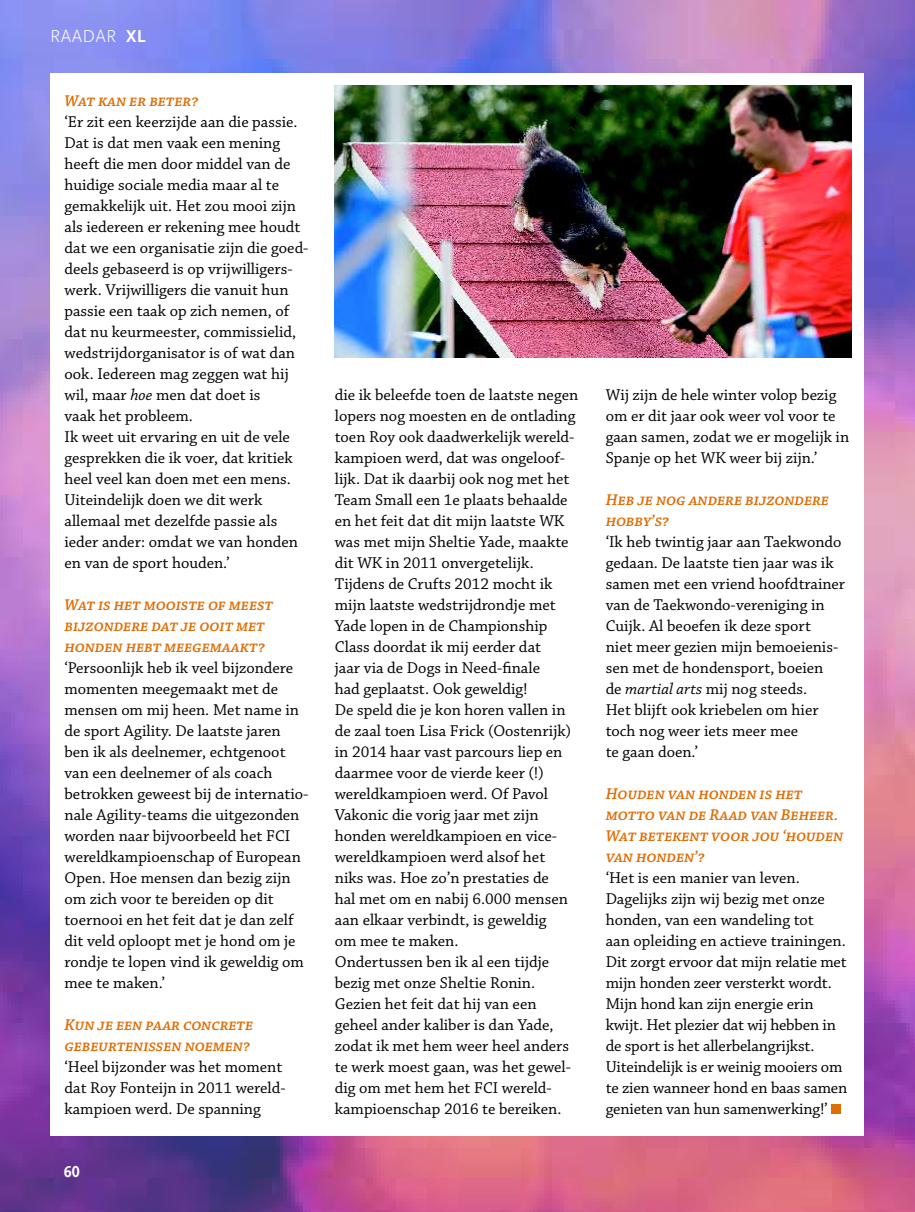
<style>
.page{position:relative;width:915px;height:1212px;background:#fff}
.page>*{position:absolute;margin:0;border:0;box-sizing:border-box;transform-origin:0 0}
.t1{font:300 18px "Scala Sans Pro";letter-spacing:.02em;color:#fff}
.t2{font:16.5px/21px "Chaparral Pro";color:#000}
.t3{font:italic 600 16.5px/21px "Chaparral Pro";color:#e06e07}
.t4{font:700 16.5px "Scala Sans Pro";color:#fff;scale:.95 1}
.s1{font-weight:700}
.s2{font-style:italic}
</style>
<div class="page">
<img style="left:0;top:0;width:914px;height:1212px">
<div style="left:50px;top:73px;width:813px;height:1062px;background:#fff"></div>
<img style="left:334px;top:85px;width:516px;height:273px">
<div style="left:830px;top:1104px;width:10px;height:10px;background:#e06e07"></div>
<p class="t1" style="left:50px;top:26px;width:97px">RAADAR <span class="s1">XL</span></p>
<p class="t3" style="left:64px;top:91px;width:136px">Wat kan er beter?</p>
<p class="t2" style="left:64px;top:112px;width:245px">‘Er zit een keerzijde aan die passie.<br>Dat is dat men vaak een mening heeft die men door middel van de huidige sociale media maar al te gemakkelijk uit. Het zou mooi zijn als iedereen er rekening mee houdt dat we een organisatie zijn die goed&shy;deels gebaseerd is op vrijwilligers&shy;werk. Vrijwilligers die vanuit hun passie een taak op zich nemen, of dat nu keurmeester, commissielid, wedstrijdorganisator is of wat dan ook. Iedereen mag zeggen wat hij wil, maar <span class="s2">hoe</span> men dat doet is<br>vaak het probleem.<br>Ik weet uit ervaring en uit de vele gesprekken die ik voer, dat kritiek heel veel kan doen met een mens.<br>Uiteindelijk doen we dit werk allemaal met dezelfde passie als ieder ander: omdat we van honden en van de sport houden.’</p>
<p class="t3" style="left:64px;top:595px;width:210px">Wat is het mooiste of meest bijzondere dat je ooit met honden hebt meegemaakt?</p>
<p class="t2" style="left:64px;top:658px;width:245px">‘Persoonlijk heb ik veel bijzondere momenten meegemaakt met de mensen om mij heen. Met name in de sport Agility. De laatste jaren ben ik als deelnemer, echtgenoot van een deelnemer of als coach betrokken geweest bij de internatio&shy;nale Agility-teams die uitgezonden worden naar bijvoorbeeld het FCI wereldkampioenschap of European<br>Open. Hoe mensen dan bezig zijn om zich voor te bereiden op dit toernooi en het feit dat je dan zelf dit veld oploopt met je hond om je rondje te lopen vind ik geweldig om mee te maken.’</p>
<p class="t3" style="left:64px;top:1015px;width:190px">Kun je een paar concrete gebeurtenissen noemen?</p>
<p class="t2" style="left:64px;top:1057px;width:222px">‘Heel bijzonder was het moment dat Roy Fonteijn in 2011 wereld&shy;kampioen werd. De spanning</p>
<p class="t4" style="left:64px;top:1161px;width:18px">60</p>
<p class="t2" style="left:334px;top:384px;width:245px">die ik beleefde toen de laatste negen lopers nog moesten en de ontlading toen Roy ook daadwerkelijk wereld&shy;kampioen werd, dat was ongeloof&shy;lijk. Dat ik daarbij ook nog met het<br>Team Small een 1e plaats behaalde en het feit dat dit mijn laatste WK was met mijn Sheltie Yade, maakte dit WK in 2011 onvergetelijk.<br>Tijdens de Crufts 2012 mocht ik mijn laatste wedstrijdrondje met<br>Yade lopen in de Championship<br>Class doordat ik mij eerder dat<br>jaar via de Dogs in Need-finale<br>had geplaatst. Ook geweldig!<br>De speld die je kon horen vallen in de zaal toen Lisa Frick (Oostenrijk) in 2014 haar vast parcours liep en daarmee voor de vierde keer (!) wereldkampioen werd. Of Pavol<br>Vakonic die vorig jaar met zijn honden wereldkampioen en vice&shy;wereldkampioen werd alsof het<br>niks was. Hoe zo’n prestaties de<br>hal met om en nabij 6.000 mensen aan elkaar verbindt, is geweldig<br>om mee te maken.<br>Ondertussen ben ik al een tijdje bezig met onze Sheltie Ronin.<br>Gezien het feit dat hij van een geheel ander kaliber is dan Yade, zodat ik met hem weer heel anders te werk moest gaan, was het gewel&shy;dig om met hem het FCI wereld&shy;kampioenschap 2016 te bereiken.</p>
<p class="t2" style="left:605px;top:384px;width:245px">Wij zijn de hele winter volop bezig om er dit jaar ook weer vol voor te gaan samen, zodat we er mogelijk in<br>Spanje op het WK weer bij zijn.’</p>
<p class="t3" style="left:605px;top:489px;width:224px">Heb je nog andere bijzondere hobby’s?</p>
<p class="t2" style="left:605px;top:531px;width:241px">‘Ik heb twintig jaar aan Taekwondo gedaan. De laatste tien jaar was ik samen met een vriend hoofdtrainer van de Taekwondo-vereniging in<br>Cuijk. Al beoefen ik deze sport<br>niet meer gezien mijn bemoeienis&shy;sen met de hondensport, boeien<br>de <span class="s2">martial arts</span> mij nog steeds.<br>Het blijft ook kriebelen om hier toch nog weer iets meer mee<br>te gaan doen.’</p>
<p class="t3" style="left:605px;top:783px;width:239px">Houden van honden is het motto van de Raad van Beheer.<br>Wat betekent voor jou ‘houden van honden’?</p>
<p class="t2" style="left:605px;top:868px;width:243px">‘Het is een manier van leven.<br>Dagelijks zijn wij bezig met onze honden, van een wandeling tot<br>aan opleiding en actieve trainingen.<br>Dit zorgt ervoor dat mijn relatie met mijn honden zeer versterkt wordt.<br>Mijn hond kan zijn energie erin kwijt. Het plezier dat wij hebben in de sport is het allerbelangrijkst.<br>Uiteindelijk is er weinig mooiers om te zien wanneer hond en baas samen genieten van hun samenwerking!’</p>
</div>
